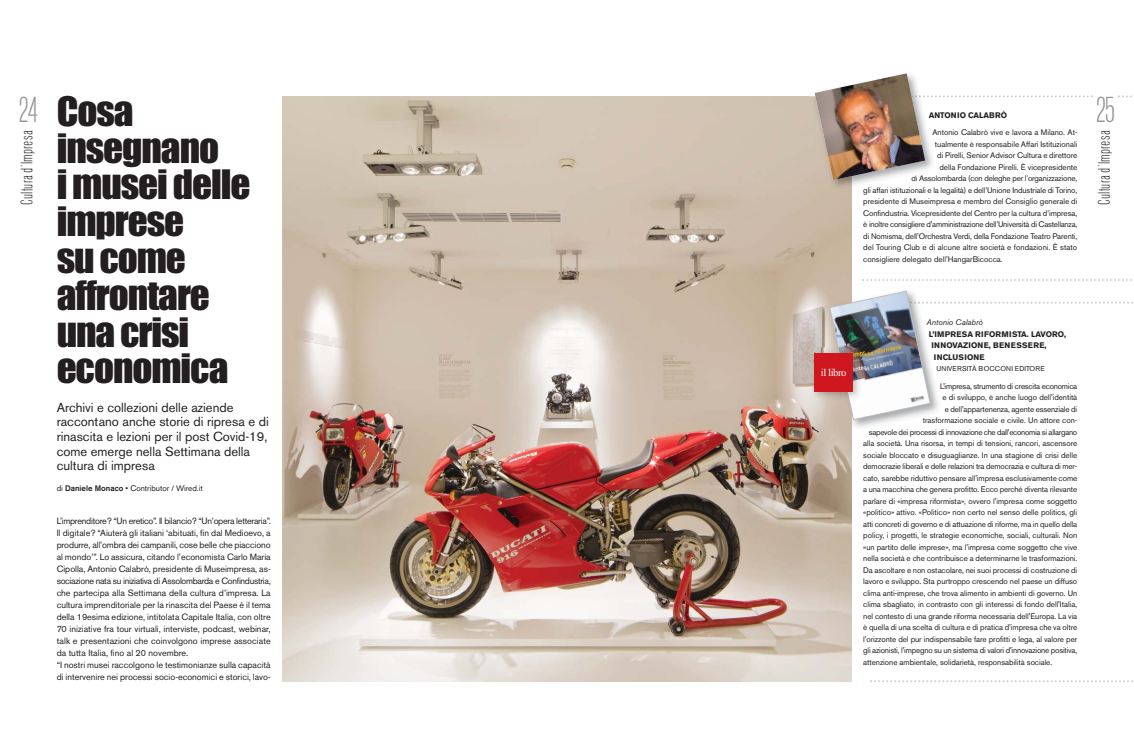
<style>
.page{position:relative;width:1134px;height:738px;background:#fff}
.page>*{position:absolute;margin:0;border:0;box-sizing:border-box;transform-origin:0 0}
.t1{font:37.4px/36.7px "Impact";letter-spacing:-.025em;color:#231f20;scale:1.05 1}
.t2{font:300 condensed 30px "OPTI Venus";color:#939598}
.t3{font:300 condensed 14px "OPTI Venus";letter-spacing:.02em;color:#231f20}
.t4{font:13px/14.5px "Akzidenz Grotesk BE";color:#231f20}
.t5{font:10.6px "Times New Roman";letter-spacing:-.04em;color:#fff}
.t6{font:9px/12px "Akzidenz Grotesk BE";color:#231f20}
.t7{font:8px "Akzidenz Grotesk BE";letter-spacing:-.005em;color:#231f20}
.t8{font:8px "Akzidenz Grotesk BE";letter-spacing:-.025em;color:#231f20}
.t9{font:8px "Akzidenz Grotesk BE";letter-spacing:-.035em;color:#231f20}
.t10{font:700 8px "Akzidenz Grotesk BE";letter-spacing:.02em;color:#231f20}
.t11{font:700 8px "Akzidenz Grotesk BE";letter-spacing:.04em;color:#231f20}
.t12{font:700 8px "Akzidenz Grotesk BE";color:#231f20}
.t13{font:italic 8px "Akzidenz Grotesk BE";color:#231f20}
.t14{font:7px "Akzidenz Grotesk BE";letter-spacing:.02em;color:#231f20}
.s1{font-weight:500}
</style>
<div class="page">
<img style="left:282px;top:96px;width:570px;height:584px">
<svg style="left:1118px;top:95px;width:14px;height:2px"></svg>
<svg style="left:862px;top:279px;width:270px;height:2px"></svg>
<img style="left:808px;top:93px;width:67px;height:97px">
<img style="left:809px;top:96px;width:43px;height:98px">
<svg style="left:925px;top:95px;width:168px;height:75px"></svg>
<img style="left:815px;top:73px;width:110px;height:107px">
<svg style="left:870px;top:680px;width:263px;height:1px"></svg>
<img style="left:852px;top:420px;width:44px;height:8px">
<img style="left:824px;top:299px;width:28px;height:135px">
<svg style="left:829px;top:290px;width:304px;height:130px"></svg>
<img style="left:809px;top:347px;width:24px;height:56px">
<img style="left:833px;top:347px;width:5px;height:56px">
<img style="left:838px;top:347px;width:1px;height:56px">
<img style="left:839px;top:347px;width:26px;height:56px">
<div style="left:815px;top:353px;width:38px;height:38px;background:#ce171e"></div>
<h2 class="t2" style="left:18px;top:97px;width:22px">24</h2>
<h3 class="t3" style="left:21px;top:204px;width:75px;rotate:-90deg">Cultura d’Impresa</h3>
<h1 class="t1" style="left:57px;top:95px;width:186px">Cosa insegnano<br>i musei delle imprese<br>su come affrontare una crisi economica</h1>
<h3 class="t4" style="left:57px;top:401px;width:214px">Archivi e collezioni delle aziende raccontano anche storie di ripresa e di rinascita e lezioni per il post Covid-19, come emerge nella Settimana della cultura di impresa</h3>
<p class="t7" style="left:57px;top:485px;width:147px">di <span class="s1">Daniele Monaco</span> • Contributor / Wired.it</p>
<p class="t6" style="left:57px;top:515px;width:216px">L’imprenditore? “Un eretico”. Il bilancio? “Un’opera letteraria”.<br>Il digitale? “Aiuterà gli italiani ‘abituati, fin dal Medioevo, a produrre, all’ombra dei campanili, cose belle che piacciono al mondo’”. Lo assicura, citando l’economista Carlo Maria Cipolla, Antonio Calabrò, presidente di Museimpresa, as&shy;sociazione nata su iniziativa di Assolombarda e Confindustria, che partecipa alla Settimana della cultura d’impresa. La cultura imprenditoriale per la rinascita del Paese è il tema della 19esima edizione, intitolata Capitale Italia, con oltre 70 iniziative fra tour virtuali, interviste, podcast, webinar, talk e presentazioni che coinvolgono imprese associate da tutta Italia, fino al 20 novembre.<br>“I nostri musei raccolgono le testimonianze sulla capacità di intervenire nei processi socio-economici e storici, lavo-</p>
<p class="t12" style="left:929px;top:112px;width:80px">ANTONIO CALABRÒ</p>
<p class="t7" style="left:932px;top:129px;width:146px">Antonio Calabrò vive e lavora a Milano. At-</p>
<p class="t7" style="left:935px;top:141px;width:144px">tualmente è responsabile Affari Istituzionali</p>
<p class="t7" style="left:937px;top:152px;width:142px">di Pirelli, Senior Advisor Cultura e direttore</p>
<p class="t7" style="left:939px;top:164px;width:139px">della Fondazione Pirelli. È vicepresidente</p>
<p class="t7" style="left:911px;top:175px;width:167px">di Assolombarda (con deleghe per l’organizzazione,</p>
<p class="t7" style="left:863px;top:187px;width:216px">gli affari istituzionali e la legalità) e dell’Unione Industriale di Torino,</p>
<p class="t7" style="left:863px;top:198px;width:216px">presidente di Museimpresa e membro del Consiglio generale di</p>
<p class="t7" style="left:863px;top:210px;width:215px">Confindustria. Vicepresidente del Centro per la cultura d’impresa,</p>
<p class="t8" style="left:863px;top:221px;width:216px">è inoltre consigliere d'amministrazione dell’Università di Castellanza,</p>
<p class="t7" style="left:863px;top:233px;width:216px">di Nomisma, dell'Orchestra Verdi, della Fondazione Teatro Parenti,</p>
<p class="t7" style="left:863px;top:244px;width:215px">del Touring Club e di alcune altre società e fondazioni. È stato</p>
<p class="t7" style="left:863px;top:256px;width:141px">consigliere delegato dell'HangarBicocca.</p>
<h2 class="t2" style="left:1095px;top:97px;width:22px">25</h2>
<h3 class="t3" style="left:1098px;top:204px;width:75px;rotate:-90deg">Cultura d’Impresa</h3>
<h3 class="t5" style="left:821px;top:366px;width:27px">il libro</h3>
<p class="t13" style="left:926px;top:319px;width:58px">Antonio Calabrò</p>
<p class="t10" style="left:929px;top:331px;width:139px">L’IMPRESA RIFORMISTA. LAVORO,</p>
<p class="t11" style="left:931px;top:342px;width:117px">INNOVAZIONE, BENESSERE,</p>
<p class="t10" style="left:934px;top:354px;width:52px">INCLUSIONE</p>
<p class="t14" style="left:936px;top:366px;width:110px">UNIVERSITÀ BOCCONI EDITORE</p>
<p class="t8" style="left:940px;top:382px;width:139px">L’impresa, strumento di crescita economica</p>
<p class="t7" style="left:942px;top:394px;width:136px">e di sviluppo, è anche luogo dell'identità</p>
<p class="t7" style="left:945px;top:405px;width:134px">e dell'appartenenza, agente essenziale di</p>
<p class="t7" style="left:923px;top:417px;width:156px">trasformazione sociale e civile. Un attore con-</p>
<p class="t9" style="left:869px;top:428px;width:210px">sapevole dei processi di innovazione che dall'economia si allargano</p>
<p class="t7" style="left:863px;top:440px;width:216px">alla società. Una risorsa, in tempi di tensioni, rancori, ascensore</p>
<p class="t7" style="left:863px;top:451px;width:215px">sociale bloccato e disuguaglianze. In una stagione di crisi delle</p>
<p class="t7" style="left:863px;top:463px;width:215px">democrazie liberali e delle relazioni tra democrazia e cultura di mer-</p>
<p class="t7" style="left:863px;top:474px;width:216px">cato, sarebbe riduttivo pensare all'impresa esclusivamente come</p>
<p class="t7" style="left:863px;top:486px;width:216px">a una macchina che genera profitto. Ecco perché diventa rilevante</p>
<p class="t7" style="left:863px;top:497px;width:215px">parlare di «impresa riformista», ovvero l'impresa come soggetto</p>
<p class="t7" style="left:863px;top:509px;width:215px">«politico» attivo. «Politico» non certo nel senso delle politics, gli</p>
<p class="t7" style="left:863px;top:520px;width:216px">atti concreti di governo e di attuazione di riforme, ma in quello della</p>
<p class="t7" style="left:863px;top:532px;width:216px">policy, i progetti, le strategie economiche, sociali, culturali. Non</p>
<p class="t7" style="left:863px;top:543px;width:216px">«un partito delle imprese», ma l'impresa come soggetto che vive</p>
<p class="t7" style="left:863px;top:555px;width:216px">nella società e che contribuisce a determinarne le trasformazioni.</p>
<p class="t7" style="left:863px;top:566px;width:216px">Da ascoltare e non ostacolare, nei suoi processi di costruzione di</p>
<p class="t7" style="left:863px;top:578px;width:216px">lavoro e sviluppo. Sta purtroppo crescendo nel paese un diffuso</p>
<p class="t7" style="left:863px;top:589px;width:216px">clima anti-imprese, che trova alimento in ambienti di governo. Un</p>
<p class="t7" style="left:863px;top:601px;width:216px">clima sbagliato, in contrasto con gli interessi di fondo dell'Italia,</p>
<p class="t7" style="left:863px;top:612px;width:216px">nel contesto di una grande riforma necessaria dell'Europa. La via</p>
<p class="t7" style="left:863px;top:624px;width:216px">è quella di una scelta di cultura e di pratica d'impresa che va oltre</p>
<p class="t7" style="left:863px;top:635px;width:216px">l'orizzonte del pur indispensabile fare profitti e lega, al valore per</p>
<p class="t7" style="left:863px;top:647px;width:216px">gli azionisti, l'impegno su un sistema di valori d'innovazione positiva,</p>
<p class="t7" style="left:863px;top:658px;width:190px">attenzione ambientale, solidarietà, responsabilità sociale.</p>
</div>
